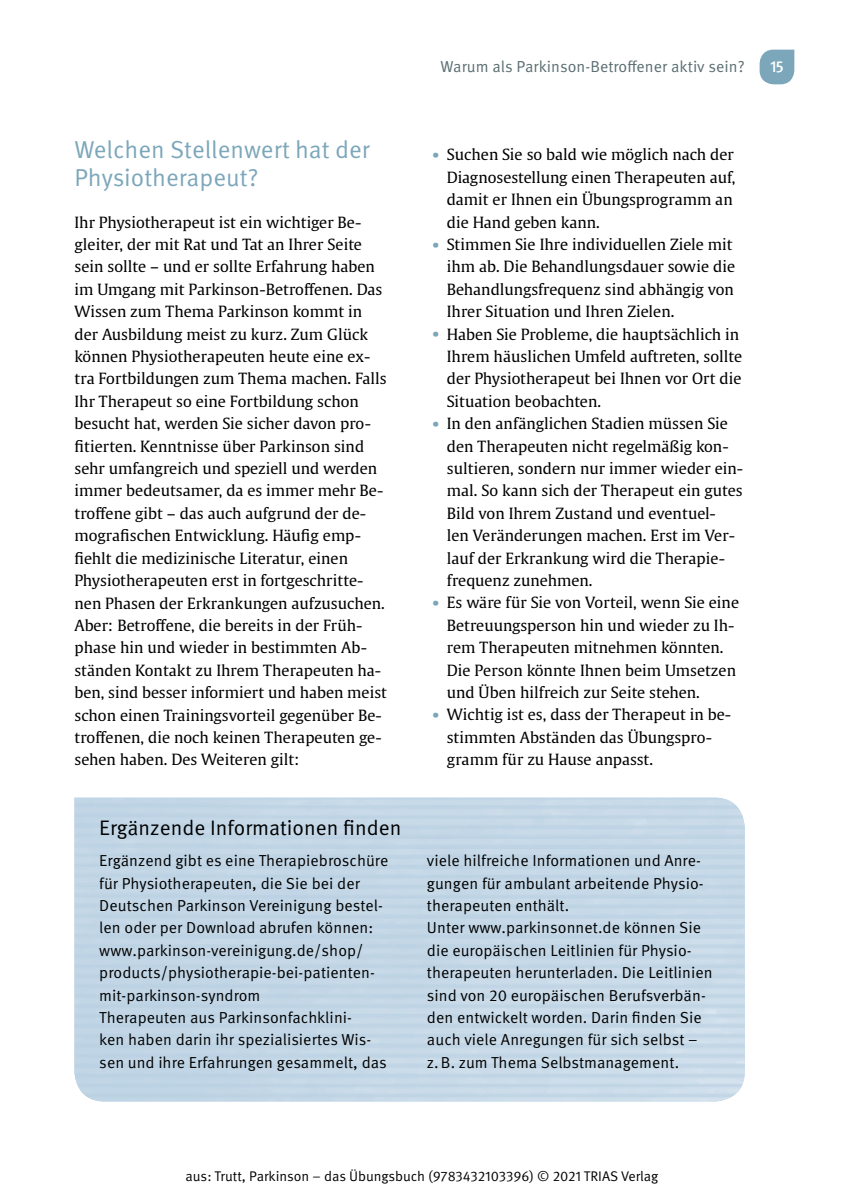
<style>
.page{position:relative;width:844px;height:1191px;background:#fff}
.page>*{position:absolute;margin:0;border:0;box-sizing:border-box;transform-origin:0 0}
.t1{font:24.5px/28px "Meta Pro Norm";color:#7ca7ba}
.t2{font:21px "Meta Pro Norm";color:#000}
.t3{font:15.92px/22.4px "Meta Pro Norm";letter-spacing:.005em;color:#000}
.t4{font:15.92px "Meta Pro Norm";letter-spacing:.005em;color:#5a6d71}
.t5{font:500 15.92px "Meta Pro";color:#fff}
.t6{font:15.4px/22.4px "Thieme Gulliver 2011";letter-spacing:.005em;color:#000}
.t7{font:14px "Meta Pro";letter-spacing:-.005em;color:#000}
.s1{font-weight:700;font-size:17.5px;color:#7ca7ba}
</style>
<div class="page">
<svg style="left:759px;top:50px;width:35px;height:34px"></svg>
<svg style="left:743px;top:1071px;width:1px;height:12px"></svg>
<h1 class="t1" style="left:74px;top:134px;width:297px">Welchen Stellenwert hat der<br>Physiotherapeut?</h1>
<p class="t6" style="left:74px;top:210px;width:314px">Ihr Physiotherapeut ist ein wichtiger Be&shy;gleiter, der mit Rat und Tat an Ihrer Seite sein sollte – und er sollte Erfahrung haben im Umgang mit Parkinson-Betroffenen. Das Wissen zum Thema Parkinson kommt in der Ausbildung meist zu kurz. Zum Glück können Physiotherapeuten heute eine ex&shy;tra Fortbildungen zum Thema machen. Falls Ihr Therapeut so eine Fortbildung schon besucht hat, werden Sie sicher davon pro&shy;fitierten. Kenntnisse über Parkinson sind sehr umfangreich und speziell und werden immer bedeutsamer, da es immer mehr Be&shy;troffene gibt – das auch aufgrund der de&shy;mografischen Entwicklung. Häufig emp&shy;fiehlt die medizinische Literatur, einen Physiotherapeuten erst in fortgeschritte&shy;nen Phasen der Erkrankungen aufzusuchen.<br>Aber: Betroffene, die bereits in der Früh&shy;phase hin und wieder in bestimmten Ab&shy;ständen Kontakt zu Ihrem Therapeu ten ha&shy;ben, sind besser informiert und haben meist schon einen Trainingsvorteil gegenüber Be&shy;troffenen, die noch keinen Therapeuten ge&shy;sehen haben. Des Weiteren gilt:</p>
<p class="t4" style="left:440px;top:55px;width:305px">Warum als Parkinson-Betroffener aktiv sein?</p>
<p class="t5" style="left:769px;top:55px;width:15px">15</p>
<p class="t6" style="left:446px;top:143px;width:290px;text-indent:-15px"><span class="s1">•</span> Suchen Sie so bald wie möglich nach der Diagnosestellung einen Therapeuten auf, damit er Ihnen ein Übungsprogramm an die Hand geben kann.</p>
<p class="t6" style="left:446px;top:232px;width:290px;text-indent:-15px"><span class="s1">•</span> Stimmen Sie Ihre individuellen Ziele mit ihm ab. Die Behandlungsdauer sowie die Behandlungsfrequenz sind abhängig von Ihrer Situation und Ihren Zielen.</p>
<p class="t6" style="left:446px;top:322px;width:297px;text-indent:-15px"><span class="s1">•</span> Haben Sie Probleme, die hauptsächlich in Ihrem häuslichen Umfeld auftreten, sollte der Physiotherapeut bei Ihnen vor Ort die Situation beobachten.</p>
<p class="t6" style="left:446px;top:411px;width:298px;text-indent:-15px"><span class="s1">•</span> In den anfänglichen Stadien müssen Sie den Therapeuten nicht regelmäßig kon&shy;sultieren, sondern nur immer wieder ein&shy;mal. So kann sich der Therapeut ein gutes Bild von Ihrem Zustand und eventuel-<br>len Veränderungen machen. Erst im Ver&shy;lauf der Erkrankung wird die Therapie&shy;frequenz zunehmen.</p>
<p class="t6" style="left:446px;top:591px;width:294px;text-indent:-15px"><span class="s1">•</span> Es wäre für Sie von Vorteil, wenn Sie eine Betreuungsperson hin und wieder zu Ih&shy;rem Therapeuten mitnehmen könnten.<br>Die Person könnte Ihnen beim Umsetzen und Üben hilfreich zur Seite stehen.</p>
<p class="t6" style="left:446px;top:703px;width:286px;text-indent:-15px"><span class="s1">•</span> Wichtig ist es, dass der Therapeut in be&shy;stimmten Abständen das Übungspro&shy;gramm für zu Hause anpasst.</p>
<h2 class="t2" style="left:99px;top:812px;width:303px">Ergänzende Informationen finden</h2>
<p class="t3" style="left:99px;top:848px;width:290px">Ergänzend gibt es eine Therapiebroschüre für Physiotherapeuten, die Sie bei der Deutschen Parkinson Vereinigung bestel&shy;len oder per Download abrufen können: www.parkinson-vereinigung.de/shop/ products/physiotherapie-bei-patienten&shy;mit-parkinson-syndrom<br>Therapeuten aus Parkinsonfachklini-<br>ken haben darin ihr spezialisiertes Wis&shy;sen und ihre Erfahrungen gesammelt, das</p>
<p class="t3" style="left:427px;top:848px;width:287px">viele hilfreiche Informationen und Anre&shy;gungen für ambulant arbeitende Physio&shy;therapeuten enthält.<br>Unter www.parkinsonnet.de können Sie die europäischen Leitlinien für Physio&shy;therapeuten herunterladen. Die Leitlinien sind von 20 europäischen Berufsverbän&shy;den entwickelt worden. Darin finden Sie auch viele Anregungen für sich selbst – z.B. zum Thema Selbstmanagement.</p>
<p class="t7" style="left:185px;top:1167px;width:474px">aus: Trutt, Parkinson – das Übungsbuch (9783432103396) © 2021 TRIAS Verlag</p>
</div>
